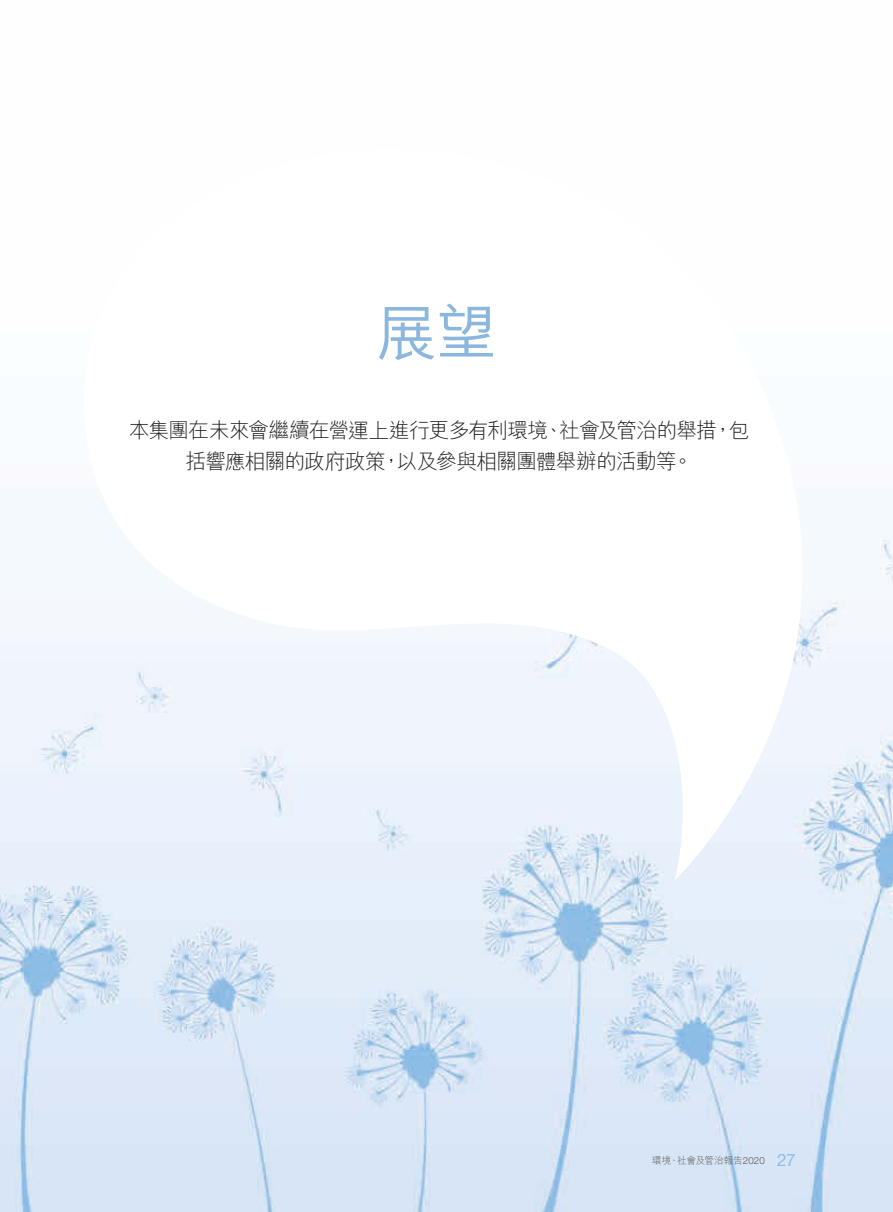
<style>
.page{position:relative;width:893px;height:1212px;background:#fff}
.page>*{position:absolute;margin:0;border:0;box-sizing:border-box;transform-origin:0 0}
.t1{font:500 61.5px "M Hei HK";color:#8bb7de}
.t2{font:300 21px/31.5px "M Hei HK";letter-spacing:-.05em;color:#1c1c1b;text-align:center}
.t3{font:300 9.75px "M Hei HK";letter-spacing:-.025em;color:#575756}
.s1{font-family:"Helvetica Neue LT Std"}
.s2{font-family:"Helvetica Neue LT Std";font-weight:400;font-size:17.1px;color:#8ebde7}
</style>
<div class="page">
<img style="left:0;top:489px;width:893px;height:723px">
<svg style="left:82px;top:489px;width:811px;height:391px;fill:#f0f4fd"></svg>
<h1 class="t1" style="left:377px;top:288px;width:122px">展望</h1>
<p class="t2" style="left:129px;top:413px;width:622px">本集團在未來會繼續在營運上進行更多有利環境、社會及管治的舉措，包括響應相關的政府政策，以及參與相關團體舉辦的活動等。</p>
<p class="t3" style="left:652px;top:1153px;width:145px">環境、社會及管治報告<span class="s1">2020</span> <span class="s2">27</span></p>
</div>
